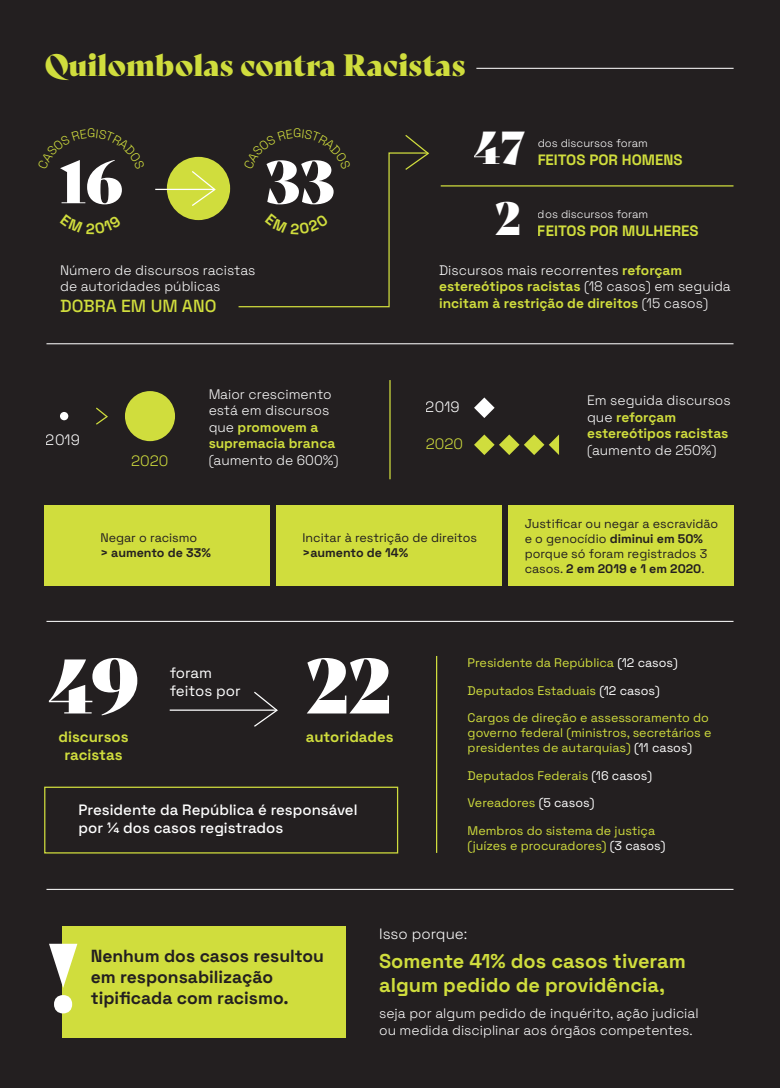
<style>
.page{position:relative;width:780px;height:1088px;background:#231f20}
.page>*{position:absolute;margin:0;border:0;box-sizing:border-box;transform-origin:0 0}
.t1{font:94.62px "Bely Display";color:#fff}
.t2{font:75px "Bely Display";color:#fff}
.t3{font:58px "Bely Display";color:#fff}
.t4{font:45px "Bely Display";color:#fff}
.t5{font:30px "Bely Display";color:#d0dd3d}
.t6{font:700 20px/24px "Space Grotesk";color:#d0dd3d}
.t7{font:700 17.5px/21px "Space Grotesk";color:#231f20}
.t8{font:500 17.5px "Space Grotesk";color:#d0dd3d}
.t9{font:700 15px "Space Grotesk";color:#d0dd3d}
.t10{font:500 15px/18px "Space Grotesk";color:#fff}
.t11{font:300 15px "Space Grotesk";color:#fff}
.t12{font:15px/18px "Space Grotesk";color:#fff}
.t13{font:300 15px "Space Grotesk";color:#d0dd3d}
.t14{font:300 13.75px/16.5px "Space Grotesk";color:#fff}
.t15{font:700 13.75px/16.5px "Space Grotesk";color:#d0dd3d}
.t16{font:12.5px/15px "Space Grotesk";color:#d0dd3d}
.t17{font:12.5px/15px "Space Grotesk";color:#231f20}
.t18{font:700 12.5px "Space Grotesk";color:#231f20}
.t19{font:300 11.25px "Space Grotesk";color:#fff}
.s1{font-weight:700;color:#d0dd3d}
.s2{font-weight:300;color:#fff}
.s3{font-weight:700}
.s4{color:#fff}
</style>
<div class="page">
<div style="left:62px;top:926px;width:283px;height:111px;background:#d0dd3d"></div>
<div style="left:44px;top:786px;width:354px;height:67px;border:1px solid #d0dd3d"></div>
<div style="left:167px;top:157px;width:63px;height:63px;background:#d0dd3d;border-radius:50%"></div>
<hr style="left:155px;top:189px;width:59px;height:1px;background:#fff">
<svg style="left:190px;top:171px;width:26px;height:35px"></svg>
<hr style="left:170px;top:709px;width:106px;height:2px;background:#fff">
<svg style="left:252px;top:691px;width:26px;height:36px"></svg>
<hr style="left:46px;top:343px;width:687px;height:1px;background:#fff">
<hr style="left:46px;top:621px;width:687px;height:1px;background:#fff">
<hr style="left:46px;top:889px;width:687px;height:1px;background:#fff">
<div style="left:60px;top:412px;width:8px;height:8px;background:#fff;border-radius:50%"></div>
<div style="left:125px;top:391px;width:50px;height:50px;background:#d0dd3d;border-radius:50%"></div>
<hr style="left:436px;top:656px;width:1px;height:197px;background:#d0dd3d">
<svg style="left:96px;top:407px;width:12px;height:18px"></svg>
<hr style="left:440px;top:185px;width:293px;height:2px;background:#d0dd3d">
<hr style="left:476px;top:68px;width:257px;height:1px;background:#fff">
<div style="left:44px;top:505px;width:226px;height:81px;background:#d0dd3d"></div>
<div style="left:276px;top:505px;width:226px;height:81px;background:#d0dd3d"></div>
<div style="left:508px;top:505px;width:225px;height:81px;background:#d0dd3d"></div>
<hr style="left:389px;top:380px;width:1px;height:99px;background:#d0dd3d">
<svg style="left:474px;top:397px;width:20px;height:21px"></svg>
<svg style="left:474px;top:434px;width:85px;height:21px"></svg>
<svg style="left:238px;top:135px;width:191px;height:173px"></svg>
<h3 class="t5" style="left:44px;top:41px;width:422px">Quilombolas contra Racistas</h3>
<h3 class="t3" style="left:60px;top:135px;width:65px">16</h3>
<h3 class="t3" style="left:265px;top:135px;width:71px">33</h3>
<h3 class="t4" style="left:474px;top:112px;width:53px">47</h3>
<p class="t19" style="left:537px;top:135px;width:112px">dos discursos foram</p>
<p class="t9" style="left:537px;top:148px;width:146px">FEITOS POR HOMENS</p>
<h3 class="t4" style="left:495px;top:182px;width:27px">2</h3>
<p class="t19" style="left:538px;top:205px;width:112px">dos discursos foram</p>
<p class="t9" style="left:538px;top:219px;width:162px">FEITOS POR MULHERES</p>
<p class="t14" style="left:60px;top:261px;width:197px">Número de discursos racistas de autoridades públicas</p>
<h3 class="t8" style="left:60px;top:293px;width:158px">DOBRA EM UM ANO</h3>
<p class="t11" style="left:46px;top:429px;width:35px">2019</p>
<p class="t13" style="left:131px;top:450px;width:39px">2020</p>
<p class="t14" style="left:208px;top:385px;width:128px">Maior crescimento está em discursos que <span class="s1">promovem a supremacia branca</span></p>
<p class="t14" style="left:208px;top:451px;width:132px">(aumento de 600%)</p>
<p class="t15" style="left:439px;top:261px;width:293px"><span class="s2">Discursos mais recorrentes</span> reforçam estereótipos racistas <span class="s2">(18 casos) em seguida </span>incitam à restrição de direitos <span class="s2">(15 casos)</span></p>
<p class="t11" style="left:425px;top:396px;width:35px">2019</p>
<p class="t13" style="left:425px;top:433px;width:39px">2020</p>
<p class="t15" style="left:587px;top:391px;width:145px"><span class="s2">Em seguida discursos que</span> reforçam estereótipos racistas</p>
<p class="t14" style="left:587px;top:441px;width:131px">(aumento de 250%)</p>
<p class="t17" style="left:100px;top:529px;width:98px">Negar o racismo</p>
<p class="t18" style="left:100px;top:543px;width:112px">&gt; aumento de 33%</p>
<p class="t17" style="left:302px;top:529px;width:176px">Incitar à restrição de direitos</p>
<p class="t18" style="left:302px;top:543px;width:107px">&gt;aumento de 14%</p>
<p class="t17" style="left:524px;top:515px;width:195px">Justificar ou negar a escravidão e o genocídio <span class="s3">diminui em 50% </span>porque só foram registrados 3 casos. <span class="s3">2 em 2019 e 1 em 2020</span>.</p>
<h2 class="t2" style="left:48px;top:626px;width:94px">49</h2>
<h2 class="t2" style="left:306px;top:626px;width:87px">22</h2>
<p class="t12" style="left:170px;top:662px;width:73px">foram feitos por</p>
<p class="t9" style="left:58px;top:725px;width:72px">discursos</p>
<p class="t9" style="left:306px;top:725px;width:89px">autoridades</p>
<p class="t9" style="left:64px;top:743px;width:60px">racistas</p>
<p class="t10" style="left:78px;top:800px;width:280px">Presidente da República é responsável por ¼ dos casos registrados</p>
<p class="t16" style="left:467px;top:655px;width:212px">Presidente da República <span class="s4">(12 casos)</span></p>
<p class="t16" style="left:467px;top:682px;width:194px">Deputados Estaduais <span class="s4">(12 casos)</span></p>
<p class="t16" style="left:467px;top:710px;width:245px">Cargos de direção e assessoramento do governo federal (ministros, secretários e presidentes de autarquias) <span class="s4">(11 casos)</span></p>
<p class="t16" style="left:467px;top:767px;width:186px">Deputados Federais <span class="s4">(16 casos)</span></p>
<p class="t16" style="left:467px;top:795px;width:128px">Vereadores <span class="s4">(5 casos)</span></p>
<p class="t16" style="left:467px;top:822px;width:199px">Membros do sistema de justiça (juízes e procuradores) <span class="s4">(3 casos)</span></p>
<h1 class="t1" style="left:43px;top:901px;width:41px">!</h1>
<h3 class="t7" style="left:91px;top:944px;width:235px">Nenhum dos casos resultou em responsabilização tipificada com racismo.</h3>
<p class="t11" style="left:379px;top:922px;width:90px">Isso porque:</p>
<h3 class="t6" style="left:379px;top:947px;width:308px">Somente 41% dos casos tiveram algum pedido de providência,</h3>
<p class="t14" style="left:379px;top:1004px;width:321px">seja por algum pedido de inquérito, ação judicial ou medida disciplinar aos órgãos competentes.</p>
</div>
